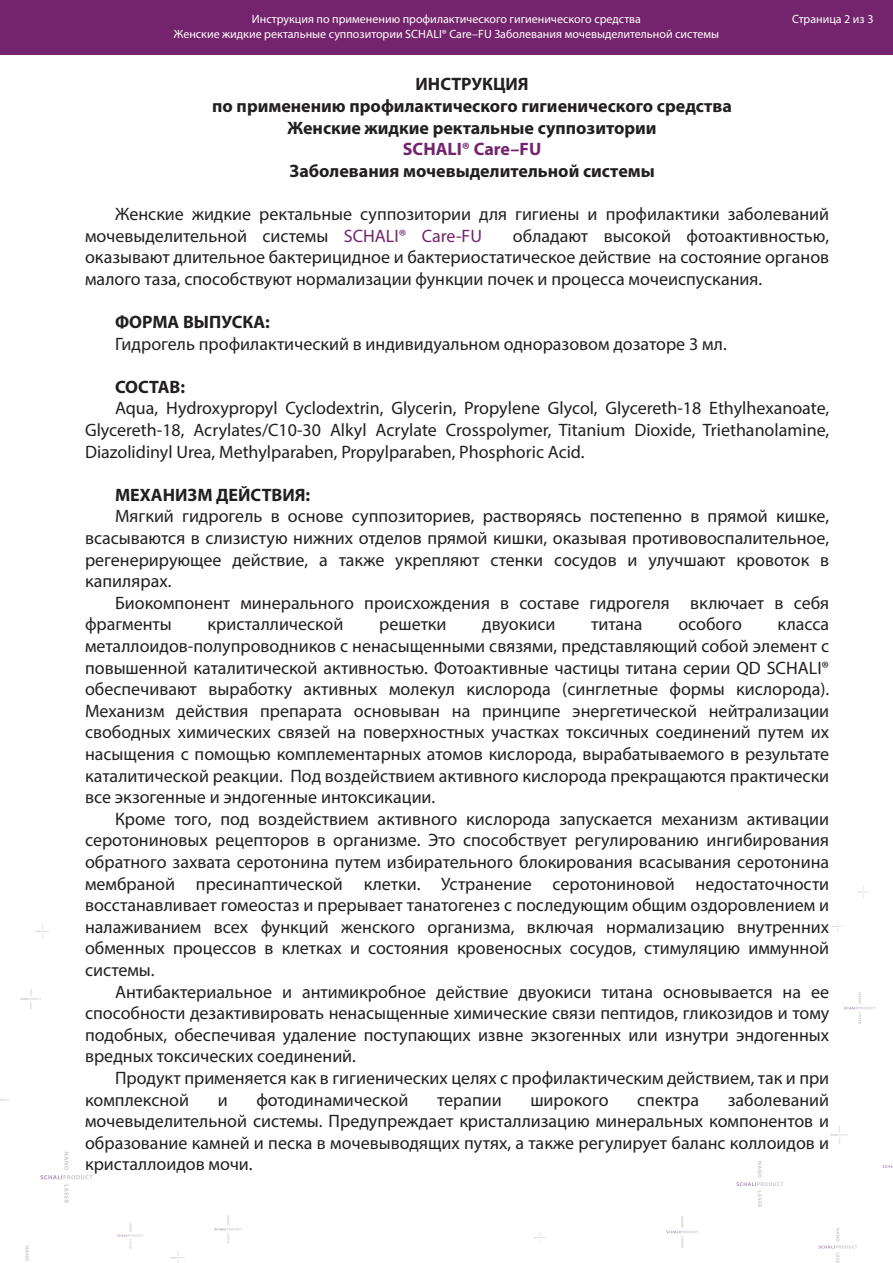
<style>
.page{position:relative;width:893px;height:1263px;background:#fff}
.page>*{position:absolute;margin:0;border:0;box-sizing:border-box;transform-origin:0 0}
.t1{font:18px/21.6px "Myriad Pro";color:#231f20;text-align:justify}
.t2{font:700 18px/21.6px "Myriad Pro";color:#231f20;text-align:center}
.t3{font:700 18px "Myriad Pro";color:#74246c}
.t4{font:12px "Myriad Pro";color:#fff}
.s1{color:#74246c}
</style>
<div class="page">
<svg style="left:41px;top:1152px;width:52px;height:51px"></svg>
<svg style="left:0;top:1099px;width:10px;height:2px"></svg>
<svg style="left:117px;top:1222px;width:27px;height:27px"></svg>
<svg style="left:171px;top:1250px;width:15px;height:13px"></svg>
<svg style="left:214px;top:1215px;width:28px;height:28px"></svg>
<svg style="left:25px;top:1246px;width:4px;height:15px"></svg>
<svg style="left:21px;top:989px;width:20px;height:20px"></svg>
<svg style="left:35px;top:924px;width:15px;height:15px"></svg>
<svg style="left:666px;top:1216px;width:32px;height:32px"></svg>
<svg style="left:736px;top:1161px;width:47px;height:46px"></svg>
<svg style="left:818px;top:1228px;width:39px;height:35px"></svg>
<svg style="left:882px;top:1165px;width:11px;height:3px"></svg>
<svg style="left:830px;top:1126px;width:18px;height:18px"></svg>
<svg style="left:534px;top:1232px;width:12px;height:11px"></svg>
<svg style="left:844px;top:992px;width:32px;height:32px"></svg>
<svg style="left:832px;top:921px;width:12px;height:11px"></svg>
<svg style="left:858px;top:886px;width:11px;height:12px"></svg>
<div style="left:0;top:0;width:893px;height:54px;background:#74246c"></div>
<p class="t4" style="left:252px;top:12px;width:391px">Инструкция по применению профилактического гигиенического средства</p>
<p class="t4" style="left:792px;top:11px;width:83px">Страница 2 из 3</p>
<p class="t4" style="left:174px;top:26px;width:547px">Женские жидкие ректальные суппозитории SCHALI® Care–FU Заболевания мочевыделительной системы</p>
<p class="t2" style="left:212px;top:73px;width:521px">ИНСТРУКЦИЯ<br>по применению профилактического гигиенического средства<br>Женские жидкие ректальные суппозитории</p>
<p class="t3" style="left:403px;top:137px;width:140px">SCHALI® Care–FU</p>
<p class="t2" style="left:290px;top:159px;width:367px">Заболевания мочевыделительной системы</p>
<p class="t1" style="left:85px;top:203px;width:746px;text-indent:30px">Женские жидкие ректальные суппозитории для гигиены и профилактики заболеваний мочевыделительной системы <span class="s1">SCHALI® Care-FU</span></p>
<p class="t1" style="left:85px;top:224px;width:746px;text-indent:428px">обладают высокой фотоактивностью, оказывают длительное бактерицидное и бактериостатическое действие на состояние органов малого таза, способствуют нормализации функции почек и процесса мочеиспускания.</p>
<p class="t2" style="left:115px;top:310px;width:156px">ФОРМА ВЫПУСКА:</p>
<p class="t1" style="left:115px;top:332px;width:613px">Гидрогель профилактический в индивидуальном одноразовом дозаторе 3 мл.</p>
<p class="t2" style="left:115px;top:375px;width:72px">СОСТАВ:</p>
<p class="t1" style="left:85px;top:397px;width:746px;text-indent:30px">Aqua, Hydroxypropyl Cyclodextrin, Glycerin, Propylene Glycol, Glycereth-18 Ethylhexanoate, Glycereth-18, Acrylates/C10-30 Alkyl Acrylate Crosspolymer, Titanium Dioxide, Triethanolamine, Diazolidinyl Urea, Methylparaben, Propylparaben, Phosphoric Acid.</p>
<p class="t2" style="left:115px;top:483px;width:197px">МЕХАНИЗМ ДЕЙСТВИЯ:</p>
<p class="t1" style="left:85px;top:505px;width:746px;text-indent:30px">Мягкий гидрогель в основе суппозиториев, растворяясь постепенно в прямой кишке, всасываются в слизистую нижних отделов прямой кишки, оказывая противовоспалительное, регенерирующее действие, а также укрепляют стенки сосудов и улучшают кровоток в капилярах.</p>
<p class="t1" style="left:85px;top:592px;width:746px;text-indent:30px">Биокомпонент минерального происхождения в составе гидрогеля включает в себя фрагменты</p>
<p class="t1" style="left:208px;top:613px;width:137px">кристаллической</p>
<p class="t1" style="left:379px;top:613px;width:69px">решетки</p>
<p class="t1" style="left:482px;top:613px;width:75px">двуокиси</p>
<p class="t1" style="left:591px;top:613px;width:53px">титана</p>
<p class="t1" style="left:678px;top:613px;width:65px">особого</p>
<p class="t1" style="left:85px;top:613px;width:746px;text-indent:693px">класса металлоидов-полупроводников с ненасыщенными связями, представляющий собой элемент с повышенной каталитической активностью. Фотоактивные частицы титана серии QD SCHALI® обеспечивают выработку активных молекул кислорода (синглетные формы кислорода).<br>Механизм действия препарата основыван на принципе энергетической нейтрализации свободных химических связей на поверхностных участках токсичных соединений путем их насыщения с помощью комплементарных атомов кислорода, вырабатываемого в результате каталитической реакции. Под воздействием активного кислорода прекращаются практически все экзогенные и эндогенные интоксикации.</p>
<p class="t1" style="left:85px;top:808px;width:746px;text-indent:30px">Кроме того, под воздействием активного кислорода запускается механизм активации серотониновых рецепторов в организме. Это способствует регулированию ингибирования обратного захвата серотонина путем избирательного блокирования всасывания серотонина мембраной пресинаптической клетки. Устранение серотониновой недостаточности восстанавливает гомеостаз и прерывает танатогенез с последующим общим оздоровлением и налаживанием всех функций женского организма, включая нормализацию внутренних обменных процессов в клетках и состояния кровеносных сосудов, стимуляцию иммунной системы.</p>
<p class="t1" style="left:85px;top:980px;width:746px;text-indent:30px">Антибактериальное и антимикробное действие двуокиси титана основывается на ее способности дезактивировать ненасыщенные химические связи пептидов, гликозидов и тому подобных, обеспечивая удаление поступающих извне экзогенных или изнутри эндогенных вредных токсических соединений.</p>
<p class="t1" style="left:85px;top:1067px;width:746px;text-indent:30px">Продукт применяется как в гигиенических целях с профилактическим действием, так и при комплексной</p>
<p class="t1" style="left:85px;top:1088px;width:746px;text-indent:643px">заболеваний мочевыделительной системы. Предупреждает кристаллизацию минеральных компонентов и образование камней и песка в мочевыводящих путях, а также регулирует баланс коллоидов и кристаллоидов мочи.</p>
<p class="t1" style="left:218px;top:1088px;width:11px">и</p>
<p class="t1" style="left:256px;top:1088px;width:154px">фотодинамической</p>
<p class="t1" style="left:437px;top:1088px;width:66px">терапии</p>
<p class="t1" style="left:530px;top:1088px;width:80px">широкого</p>
<p class="t1" style="left:637px;top:1088px;width:63px">спектра</p>
</div>
